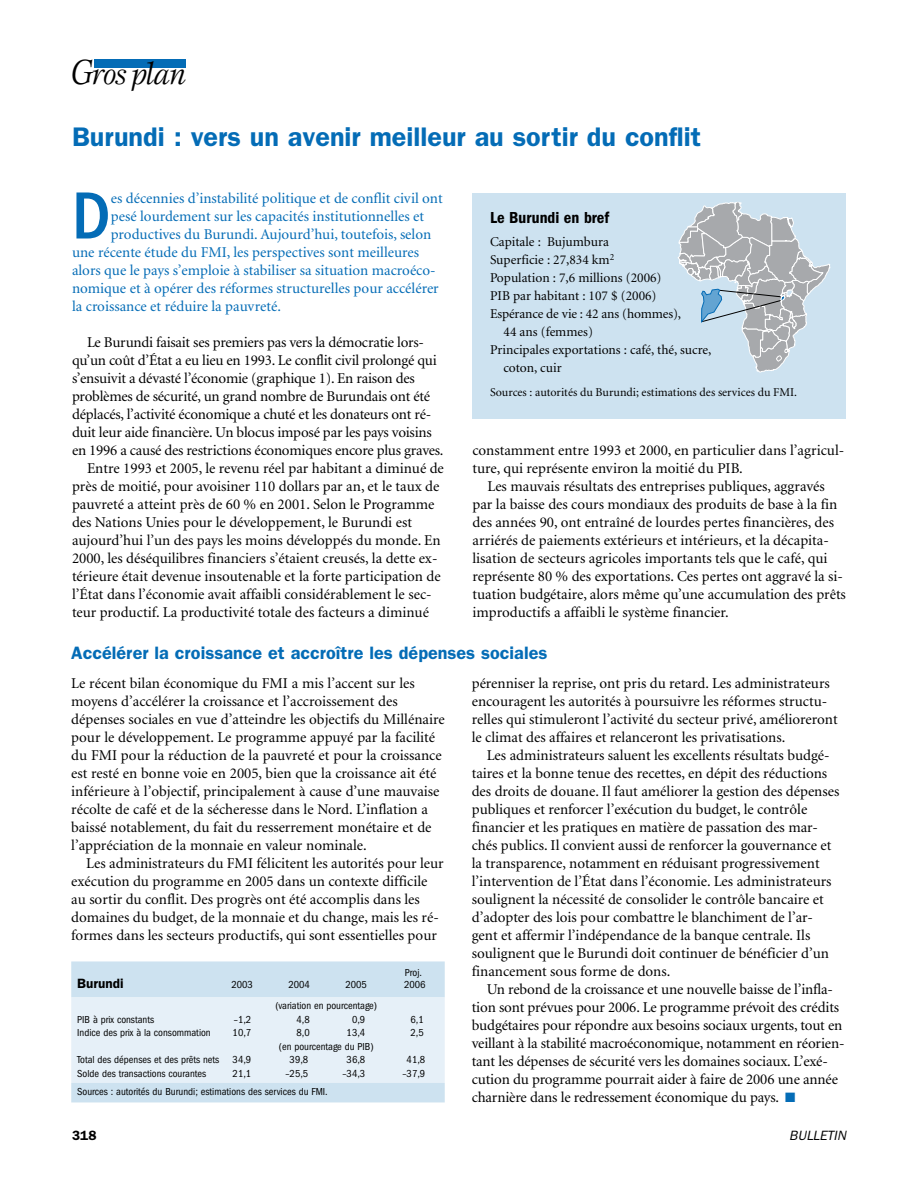
<style>
.page{position:relative;width:918px;height:1188px;background:#fff}
.page>*{position:absolute;margin:0;border:0;box-sizing:border-box;transform-origin:0 0}
.t1{font:500 condensed 69px "Franklin Gothic";color:#046cb6}
.t2{font:italic 31.5px "Esprit";letter-spacing:-.05em;color:#000}
.t3{font:600 27px "Franklin Gothic";color:#046cb6}
.t4{font:600 18px "Franklin Gothic";color:#046cb6}
.t5{font:600 condensed 16.5px "Franklin Gothic";color:#000}
.t6{font:15px/18px "Minion";color:#000}
.t7{font:15px "Minion";color:#046cb6}
.t8{font:13.5px "Minion";color:#000}
.t9{font:600 13.5px "Franklin Gothic";color:#000}
.t10{font:italic 13.5px "Franklin Gothic";color:#000}
.t11{font:12px "Minion";color:#000}
.t12{font:condensed 10.5px "Franklin Gothic";color:#000}
.s1{font-size:36.15px}
.s2{color:#046cb6}
</style>
<div class="page">
<div style="left:94px;top:59px;width:92px;height:9px;background:#046cb6"></div>
<div style="left:71px;top:961px;width:374px;height:36px;background:#cde2f0"></div>
<div style="left:71px;top:997px;width:374px;height:86px;background:#e6f0f8"></div>
<div style="left:71px;top:1083px;width:374px;height:19px;background:#cde2f0"></div>
<div style="left:472px;top:193px;width:374px;height:225px;background:#cde2f0"></div>
<svg style="left:678px;top:202px;width:152px;height:170px"></svg>
<h2 class="t2" style="left:70px;top:55px;width:117px"><span class="s1">G</span>ros plan</h2>
<h3 class="t3" style="left:72px;top:121px;width:631px">Burundi : vers un avenir meilleur au sortir du conflit</h3>
<h1 class="t1" style="left:72px;top:177px;width:40px">D</h1>
<p class="t7" style="left:111px;top:190px;width:334px">es décennies d’instabilité politique et de conflit civil ont</p>
<p class="t7" style="left:111px;top:208px;width:315px">pesé lourdement sur les capacités institutionnelles et</p>
<p class="t7" style="left:111px;top:226px;width:322px">productives du Burundi. Aujourd’hui, toutefois, selon</p>
<p class="t7" style="left:72px;top:244px;width:349px">une récente étude du FMI, les perspectives sont meilleures</p>
<p class="t7" style="left:72px;top:262px;width:365px">alors que le pays s’emploie à stabiliser sa situation macroéco-</p>
<p class="t7" style="left:72px;top:280px;width:368px">nomique et à opérer des réformes structurelles pour accélérer</p>
<p class="t7" style="left:72px;top:298px;width:210px">la croissance et réduire la pauvreté.</p>
<p class="t6" style="left:87px;top:333px;width:339px">Le Burundi faisait ses premiers pas vers la démocratie lors-</p>
<p class="t6" style="left:72px;top:351px;width:366px">qu’un coût d’État a eu lieu en 1993. Le conflit civil prolongé qui</p>
<p class="t6" style="left:72px;top:369px;width:344px">s’ensuivit a dévasté l’économie (graphique 1). En raison des</p>
<p class="t6" style="left:72px;top:387px;width:360px">problèmes de sécurité, un grand nombre de Burundais ont été</p>
<p class="t6" style="left:72px;top:405px;width:361px">déplacés, l’activité économique a chuté et les donateurs ont ré-</p>
<p class="t6" style="left:72px;top:423px;width:361px">duit leur aide financière. Un blocus imposé par les pays voisins</p>
<p class="t6" style="left:72px;top:441px;width:373px">en 1996 a causé des restrictions économiques encore plus graves.</p>
<p class="t6" style="left:87px;top:459px;width:358px">Entre 1993 et 2005, le revenu réel par habitant a diminué de</p>
<p class="t6" style="left:72px;top:477px;width:369px">près de moitié, pour avoisiner 110 dollars par an, et le taux de</p>
<p class="t6" style="left:72px;top:495px;width:364px">pauvreté a atteint près de 60 % en 2001. Selon le Programme</p>
<p class="t6" style="left:72px;top:513px;width:341px">des Nations Unies pour le développement, le Burundi est</p>
<p class="t6" style="left:72px;top:531px;width:370px">aujourd’hui l’un des pays les moins développés du monde. En</p>
<p class="t6" style="left:72px;top:549px;width:367px">2000, les déséquilibres financiers s’étaient creusés, la dette ex-</p>
<p class="t6" style="left:72px;top:567px;width:370px">térieure était devenue insoutenable et la forte participation de</p>
<p class="t6" style="left:72px;top:585px;width:361px">l’État dans l’économie avait affaibli considérablement le sec-</p>
<p class="t6" style="left:72px;top:603px;width:358px">teur productif. La productivité totale des facteurs a diminué</p>
<p class="t5" style="left:490px;top:209px;width:121px">Le Burundi en bref</p>
<p class="t8" style="left:490px;top:235px;width:121px">Capitale : Bujumbura</p>
<p class="t8" style="left:490px;top:253px;width:126px">Superficie : 27,834 km<sup>2</sup></p>
<p class="t8" style="left:490px;top:271px;width:173px">Population : 7,6 millions (2006)</p>
<p class="t8" style="left:490px;top:289px;width:168px">PIB par habitant : 107 $ (2006)</p>
<p class="t8" style="left:490px;top:307px;width:193px">Espérance de vie : 42 ans (hommes),</p>
<p class="t8" style="left:504px;top:325px;width:91px">44 ans (femmes)</p>
<p class="t8" style="left:490px;top:343px;width:223px">Principales exportations : café, thé, sucre,</p>
<p class="t8" style="left:504px;top:361px;width:60px">coton, cuir</p>
<p class="t11" style="left:490px;top:386px;width:309px">Sources : autorités du Burundi; estimations des services du FMI.</p>
<p class="t6" style="left:472px;top:441px;width:373px">constamment entre 1993 et 2000, en particulier dans l’agricul&shy;ture, qui représente environ la moitié du PIB.</p>
<p class="t6" style="left:472px;top:477px;width:375px;text-indent:15px">Les mauvais résultats des entreprises publiques, aggravés par la baisse des cours mondiaux des produits de base à la fin des années 90, ont entraîné de lourdes pertes financières, des arriérés de paiements extérieurs et intérieurs, et la décapita&shy;lisation de secteurs agricoles importants tels que le café, qui représente 80 % des exportations. Ces pertes ont aggravé la si&shy;tuation budgétaire, alors même qu’une accumulation des prêts improductifs a affaibli le système financier.</p>
<p class="t4" style="left:71px;top:642px;width:478px">Accélérer la croissance et accroître les dépenses sociales</p>
<p class="t6" style="left:71px;top:675px;width:375px">Le récent bilan économique du FMI a mis l’accent sur les moyens d’accélérer la croissance et l’accroissement des dépenses sociales en vue d’atteindre les objectifs du Millénaire pour le développement. Le programme appuyé par la facilité du FMI pour la réduction de la pauvreté et pour la croissance est resté en bonne voie en 2005, bien que la croissance ait été inférieure à l’objectif, principalement à cause d’une mauvaise récolte de café et de la sécheresse dans le Nord. L’inflation a baissé notablement, du fait du resserrement monétaire et de l’appréciation de la monnaie en valeur nominale.</p>
<p class="t6" style="left:71px;top:855px;width:374px;text-indent:15px">Les administrateurs du FMI félicitent les autorités pour leur exécution du programme en 2005 dans un contexte difficile au sortir du conflit. Des progrès ont été accomplis dans les domaines du budget, de la monnaie et du change, mais les ré&shy;formes dans les secteurs productifs, qui sont essentielles pour</p>
<p class="t12" style="left:405px;top:967px;width:19px">Proj.</p>
<p class="t9" style="left:77px;top:976px;width:48px">Burundi</p>
<p class="t12" style="left:232px;top:979px;width:23px">2003</p>
<p class="t12" style="left:289px;top:979px;width:23px">2004</p>
<p class="t12" style="left:346px;top:979px;width:23px">2005</p>
<p class="t12" style="left:404px;top:979px;width:23px">2006</p>
<p class="t12" style="left:275px;top:1000px;width:103px">(variation en pourcentage)</p>
<p class="t12" style="left:77px;top:1014px;width:78px">PIB à prix constants</p>
<p class="t12" style="left:234px;top:1014px;width:19px">–1,2</p>
<p class="t12" style="left:297px;top:1014px;width:15px">4,8</p>
<p class="t12" style="left:352px;top:1014px;width:15px">0,9</p>
<p class="t12" style="left:411px;top:1014px;width:15px">6,1</p>
<p class="t12" style="left:77px;top:1027px;width:135px">Indice des prix à la consommation</p>
<p class="t12" style="left:233px;top:1027px;width:20px">10,7</p>
<p class="t12" style="left:297px;top:1027px;width:15px">8,0</p>
<p class="t12" style="left:347px;top:1027px;width:20px">13,4</p>
<p class="t12" style="left:411px;top:1027px;width:15px">2,5</p>
<p class="t12" style="left:279px;top:1041px;width:96px">(en pourcentage du PIB)</p>
<p class="t12" style="left:77px;top:1054px;width:144px">Total des dépenses et des prêts nets</p>
<p class="t12" style="left:233px;top:1054px;width:20px">34,9</p>
<p class="t12" style="left:290px;top:1054px;width:20px">39,8</p>
<p class="t12" style="left:347px;top:1054px;width:20px">36,8</p>
<p class="t12" style="left:407px;top:1054px;width:20px">41,8</p>
<p class="t12" style="left:77px;top:1068px;width:131px">Solde des transactions courantes</p>
<p class="t12" style="left:233px;top:1068px;width:20px">21,1</p>
<p class="t12" style="left:286px;top:1068px;width:24px">–25,5</p>
<p class="t12" style="left:343px;top:1068px;width:24px">–34,3</p>
<p class="t12" style="left:403px;top:1068px;width:24px">–37,9</p>
<p class="t12" style="left:77px;top:1086px;width:252px">Sources : autorités du Burundi; estimations des services du FMI.</p>
<p class="t6" style="left:472px;top:675px;width:367px">pérenniser la reprise, ont pris du retard. Les administrateurs encouragent les autorités à poursuivre les réformes structu&shy;relles qui stimuleront l’activité du secteur privé, amélioreront le climat des affaires et relanceront les privatisations.</p>
<p class="t6" style="left:472px;top:747px;width:369px;text-indent:15px">Les administrateurs saluent les excellents résultats budgé&shy;taires et la bonne tenue des recettes, en dépit des réductions des droits de douane. Il faut améliorer la gestion des dépenses publiques et renforcer l’exécution du budget, le contrôle financier et les pratiques en matière de passation des mar&shy;chés publics. Il convient aussi de renforcer la gouvernance et la transparence, notamment en réduisant progressivement l’intervention de l’État dans l’économie. Les administrateurs soulignent la nécessité de consolider le contrôle bancaire et d’adopter des lois pour combattre le blanchiment de l’ar&shy;gent et affermir l’indépendance de la banque centrale. Ils soulignent que le Burundi doit continuer de bénéficier d’un financement sous forme de dons.</p>
<p class="t6" style="left:472px;top:981px;width:374px;text-indent:15px">Un rebond de la croissance et une nouvelle baisse de l’infla&shy;tion sont prévues pour 2006. Le programme prévoit des crédits budgétaires pour répondre aux besoins sociaux urgents, tout en veillant à la stabilité macroéconomique, notamment en réorien&shy;tant les dépenses de sécurité vers les domaines sociaux. L’exé&shy;cution du programme pourrait aider à faire de 2006 une année charnière dans le redressement économique du pays. <span class="s2">■</span></p>
<p class="t9" style="left:72px;top:1127px;width:26px">318</p>
<p class="t10" style="left:789px;top:1127px;width:58px">BULLETIN</p>
</div>
